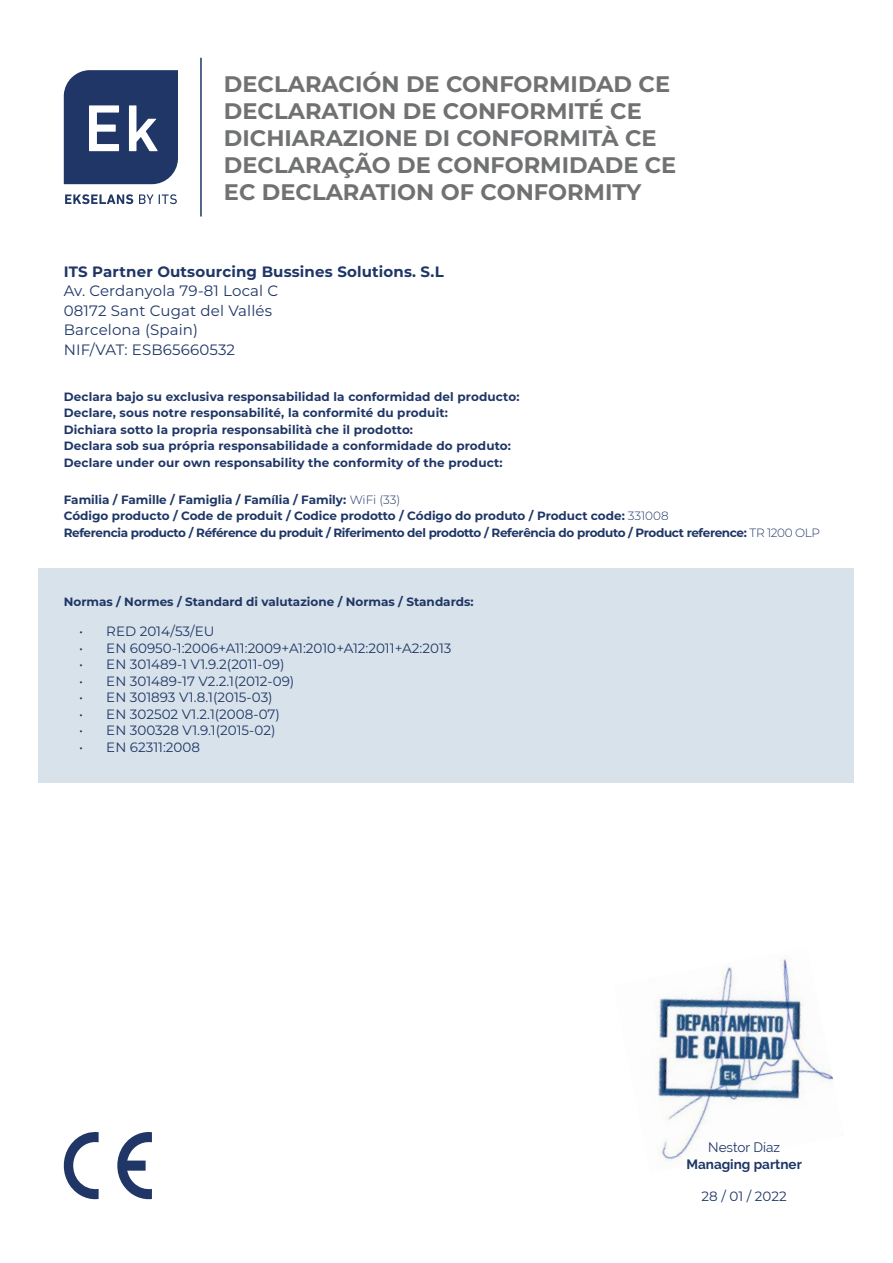
<style>
.page{position:relative;width:893px;height:1263px;background:#fff}
.page>*{position:absolute;margin:0;border:0;box-sizing:border-box;transform-origin:0 0}
.t1{font:700 22.5px/27px "Montserrat";color:#707172}
.t2{font:15px/19.5px "Montserrat";letter-spacing:.01em;color:#1f3666}
.t3{font:700 15px "Montserrat";letter-spacing:.01em;color:#1f3666}
.t4{font:13.5px "Montserrat";color:#1f3666}
.t5{font:700 13.5px "Raleway";color:#1f3666}
.t6{font:13.5px "Raleway";color:#1f3666}
.t7{font:700 12px/16.5px "Montserrat";color:#1f3666}
.t8{font:700 12px/16.5px "Montserrat";letter-spacing:-.02em;color:#1f3666}
.s1{font-weight:300}
</style>
<div class="page">
<img style="left:653px;top:959px;width:180px;height:204px">
<hr style="left:200px;top:58px;width:2px;height:158px;background:#1f3666">
<div style="left:39px;top:568px;width:815px;height:214px;background:#d8e2eb"></div>
<svg style="left:117px;top:1132px;width:35px;height:68px"></svg>
<svg style="left:63px;top:1132px;width:36px;height:68px"></svg>
<svg style="left:64px;top:70px;width:114px;height:114px;background:#3c507a"></svg>
<svg style="left:65px;top:194px;width:68px;height:10px"></svg>
<svg style="left:139px;top:194px;width:14px;height:10px"></svg>
<svg style="left:159px;top:194px;width:18px;height:10px"></svg>
<h1 class="t1" style="left:224px;top:69px;width:454px">DECLARACIÓN DE CONFORMIDAD CE<br>DECLARATION DE CONFORMITÉ CE<br>DICHIARAZIONE DI CONFORMITÀ CE<br>DECLARAÇÃO DE CONFORMIDADE CE<br>EC DECLARATION OF CONFORMITY</h1>
<p class="t3" style="left:64px;top:261px;width:381px">ITS Partner Outsourcing Bussines Solutions. S.L</p>
<p class="t2" style="left:64px;top:281px;width:216px">Av. Cerdanyola 79-81 Local C<br>08172 Sant Cugat del Vallés<br>Barcelona (Spain)<br>NIF/VAT: ESB65660532</p>
<p class="t7" style="left:64px;top:388px;width:457px">Declara bajo su exclusiva responsabilidad la conformidad del producto:<br>Declare, sous notre responsabilité, la conformité du produit:<br>Dichiara sotto la propria responsabilità che il prodotto:<br>Declara sob sua própria responsabilidade a conformidade do produto:<br>Declare under our own responsability the conformity of the product:</p>
<p class="t8" style="left:64px;top:490px;width:758px">Familia / Famille / Famiglia / Família / Family: <span class="s1">WiFi (33)<br></span>Código producto / Code de produit / Codice prodotto / Código do produto / Product code: <span class="s1">331008<br></span>Referencia producto / Référence du produit / Riferimento del prodotto / Referência do produto / Product reference: <span class="s1">TR 1200 OLP</span></p>
<p class="t7" style="left:64px;top:592px;width:411px">Normas / Normes / Standard di valutazione / Normas / Standards:</p>
<p class="t4" style="left:79px;top:622px;width:137px">• RED 2014/53/EU</p>
<p class="t4" style="left:79px;top:639px;width:374px">• EN 60950-1:2006+A11:2009+A1:2010+A12:2011+A2:2013</p>
<p class="t4" style="left:79px;top:655px;width:207px">• EN 301489-1 V1.9.2(2011-09)</p>
<p class="t4" style="left:79px;top:672px;width:217px">• EN 301489-17 V2.2.1(2012-09)</p>
<p class="t4" style="left:79px;top:688px;width:195px">• EN 301893 V1.8.1(2015-03)</p>
<p class="t4" style="left:79px;top:705px;width:202px">• EN 302502 V1.2.1(2008-07)</p>
<p class="t4" style="left:79px;top:721px;width:198px">• EN 300328 V1.9.1(2015-02)</p>
<p class="t4" style="left:79px;top:738px;width:122px">• EN 62311:2008</p>
<p class="t6" style="left:708px;top:1140px;width:73px">Nestor Díaz</p>
<p class="t5" style="left:686px;top:1156px;width:117px">Managing partner</p>
<p class="t4" style="left:702px;top:1187px;width:87px">28 / 01 / 2022</p>
</div>
